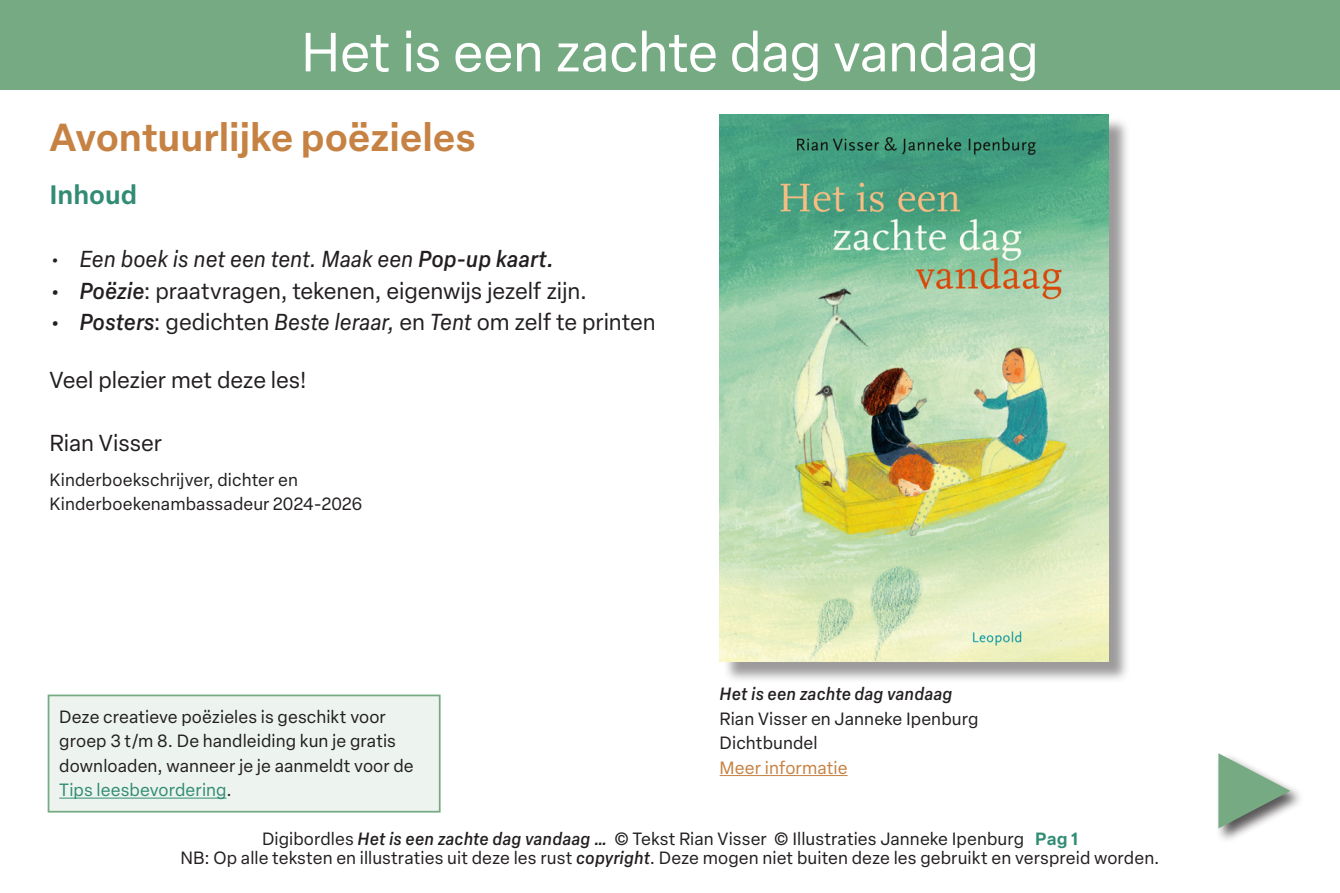
<style>
.page{position:relative;width:1340px;height:893px;background:#fff}
.page>*{position:absolute;margin:0;border:0;box-sizing:border-box;transform-origin:0 0}
.t1{font:54.25px "Elza Text";letter-spacing:-.01em;color:#fff}
.K1_kop_rood{font:600 38.5px "Elza Text";letter-spacing:-.005em;color:#c68243}
.K1_kop_rood-2{font:600 26.25px "Elza Text";color:#328c74}
.plat{font:22.75px "Elza Text";letter-spacing:-.005em;color:#231f20}
.t2{font:italic 22.75px "Elza Text";color:#231f20}
.plat_klein{font:17.5px/24.5px "Elza Text";letter-spacing:.005em;color:#231f20}
.plat-2{font:17.5px "Elza Text";letter-spacing:.005em;color:#231f20}
.plat_klein-2{font:17.5px "Elza Text";letter-spacing:.005em;color:#c68243}
.s1{font-weight:500}
.s2{font-weight:500;font-style:italic}
.s3{font-style:italic}
.s4{color:#328c74}
.s5{font-weight:600;color:#328c74}
</style>
<div class="page">
<div style="left:0;top:0;width:1339px;height:89px;background:#75aa82"></div>
<div style="left:48px;top:695px;width:392px;height:117px;background:#edf4ef"></div>
<hr style="left:59px;top:798px;width:167px;height:1px;background:#328c74">
<div style="left:48px;top:694px;width:392px;height:119px;border:2px solid #75aa82"></div>
<div style="left:722px;top:117px;width:408px;height:566px;background:#231f20;opacity:.45"></div>
<img style="left:719px;top:114px;width:389px;height:547px">
<hr style="left:719px;top:775px;width:128px;height:1px;background:#c68243">
<div style="left:1215px;top:752px;width:90px;height:92px;background:#231f20;opacity:.75"></div>
<svg style="left:1218px;top:753px;width:72px;height:75px"></svg>
<h1 class="t1" style="left:301px;top:12px;width:739px">Het is een zachte dag vandaag</h1>
<p class="K1_kop_rood" style="left:50px;top:107px;width:428px">Avontuurlijke poëzieles</p>
<p class="K1_kop_rood-2" style="left:50px;top:174px;width:89px">Inhoud</p>
<p class="t2" style="left:50px;top:242px;width:506px">• Een boek is net een tent. Maak een <span class="s1">Pop-up kaart.</span></p>
<p class="plat" style="left:50px;top:274px;width:538px"><span class="s2">• Poëzie</span>: praatvragen, tekenen, eigenwijs jezelf zijn.</p>
<p class="plat" style="left:50px;top:305px;width:607px"><span class="s2">• Posters</span>: gedichten <span class="s3">Beste leraar,</span> en <span class="s3">Tent</span> om zelf te printen</p>
<p class="plat" style="left:50px;top:363px;width:258px">Veel plezier met deze les!</p>
<p class="plat" style="left:50px;top:426px;width:114px">Rian Visser</p>
<p class="plat-2" style="left:50px;top:467px;width:250px">Kinderboekschrijver, dichter en</p>
<p class="plat-2" style="left:50px;top:491px;width:314px">Kinderboekenambassadeur 2024-2026</p>
<p class="plat_klein" style="left:59px;top:703px;width:356px">Deze creatieve poëzieles is geschikt voor groep 3 t/m 8. De handleiding kun je gratis downloaden, wanneer je je aanmeldt voor de <span class="s4">Tips leesbevordering</span>.</p>
<p class="plat_klein" style="left:719px;top:681px;width:260px"><span class="s2">Het is een zachte dag vandaag<br></span>Rian Visser en Janneke Ipenburg</p>
<p class="plat_klein" style="left:719px;top:730px;width:99px">Dichtbundel</p>
<p class="plat_klein-2" style="left:719px;top:755px;width:129px">Meer informatie</p>
<p class="plat_klein" style="left:180px;top:828px;width:980px;line-height:19.2px;text-align:center">Digibordles <span class="s2">Het is een zachte dag vandaag …</span> © Tekst Rian Visser © Illustraties Janneke Ipenburg <span class="s5">Pag 1<br></span>NB: Op alle teksten en illustraties uit deze les rust <span class="s2">copyright</span>. Deze mogen niet buiten deze les gebruikt en verspreid worden.</p>
</div>
